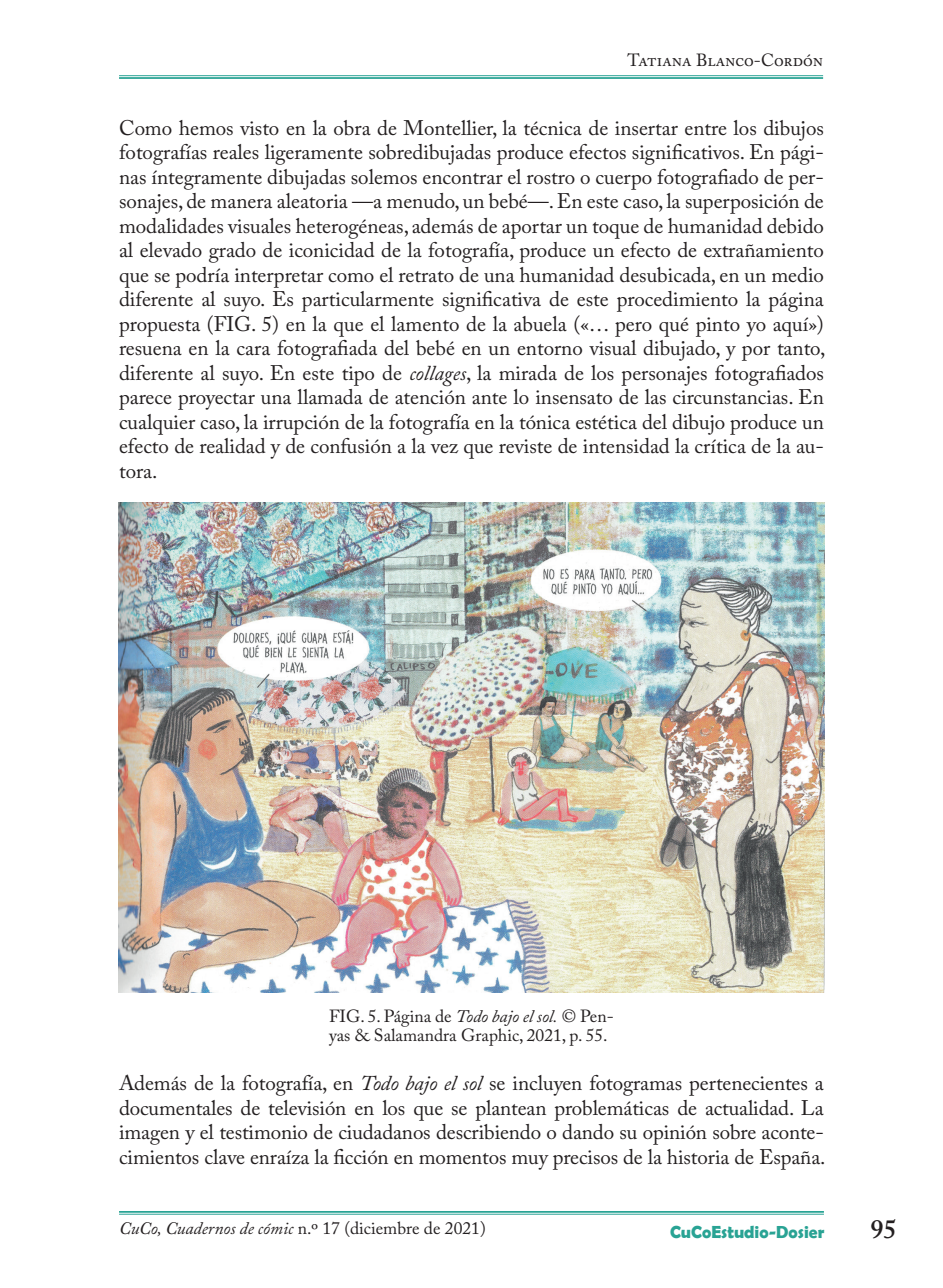
<style>
.page{position:relative;width:943px;height:1288px;background:#fff}
.page>*{position:absolute;margin:0;border:0;box-sizing:border-box;transform-origin:0 0}
.t1{font:600 26.25px "Adobe Caslon Pro";color:#231f20}
.t2{font:21px/24.5px "Adobe Caslon Pro";letter-spacing:-.005em;color:#231f20;text-align:justify}
.t3{font:17.5px/19.2px "Adobe Caslon Pro";color:#231f20}
.t4{font:700 17.5px "Berlin Sans FB Demi";color:#29a394}
.s1{font-style:italic}
</style>
<div class="page">
<hr style="left:119px;top:1211px;width:705px;height:2px;background:#29a394">
<hr style="left:119px;top:1214px;width:705px;height:1px;background:#29a394">
<hr style="left:119px;top:75px;width:704px;height:1px;background:#29a394">
<hr style="left:119px;top:77px;width:704px;height:2px;background:#29a394">
<img style="left:118px;top:502px;width:706px;height:490px">
<p class="t3" style="left:627px;top:51px;width:197px">Tatiana Blanco-Cordón</p>
<p class="t2" style="left:119px;top:115px;width:707px">Como hemos visto en la obra de Montellier, la técnica de insertar entre los dibujos fotografías reales ligeramente sobredibujadas produce efectos significativos. En pági&shy;nas íntegramente dibujadas solemos encontrar el rostro o cuerpo fotografiado de per&shy;sonajes, de manera aleatoria —a menudo, un bebé—. En este caso, la superposición de modalidades visuales heterogéneas, además de aportar un toque de humanidad debido al elevado grado de iconicidad de la fotografía, produce un efecto de extrañamiento que se podría interpretar como el retrato de una humanidad desubicada, en un medio diferente al suyo. Es particularmente significativa de este procedimiento la página propuesta (FIG. 5) en la que el lamento de la abuela («… pero qué pinto yo aquí») resuena en la cara fotografiada del bebé en un entorno visual dibujado, y por tanto, diferente al suyo. En este tipo de <span class="s1">collages</span>, la mirada de los personajes fotografiados parece proyectar una llamada de atención ante lo insensato de las circunstancias. En cualquier caso, la irrupción de la fotografía en la tónica estética del dibujo produce un efecto de realidad y de confusión a la vez que reviste de intensidad la crítica de la au&shy;tora.</p>
<p class="t3" style="left:329px;top:1006px;width:286px">FIG. 5. Página de <span class="s1">Todo bajo el sol.</span> © Pen&shy;yas &amp; Salamandra Graphic, 2021, p. 55.</p>
<p class="t2" style="left:119px;top:1071px;width:708px">Además de la fotografía, en <span class="s1">Todo bajo el sol</span> se incluyen fotogramas pertenecientes a documentales de televisión en los que se plantean problemáticas de actualidad. La imagen y el testimonio de ciudadanos describiendo o dando su opinión sobre aconte&shy;cimientos clave enraíza la ficción en momentos muy precisos de la historia de España.</p>
<p class="t3" style="left:119px;top:1219px;width:368px"><span class="s1">CuCo, Cuadernos de cómic</span> n.º 17 (diciembre de 2021)</p>
<p class="t4" style="left:670px;top:1222px;width:156px">CuCoEstudio-Dosier</p>
<p class="t1" style="left:870px;top:1214px;width:28px">95</p>
</div>
